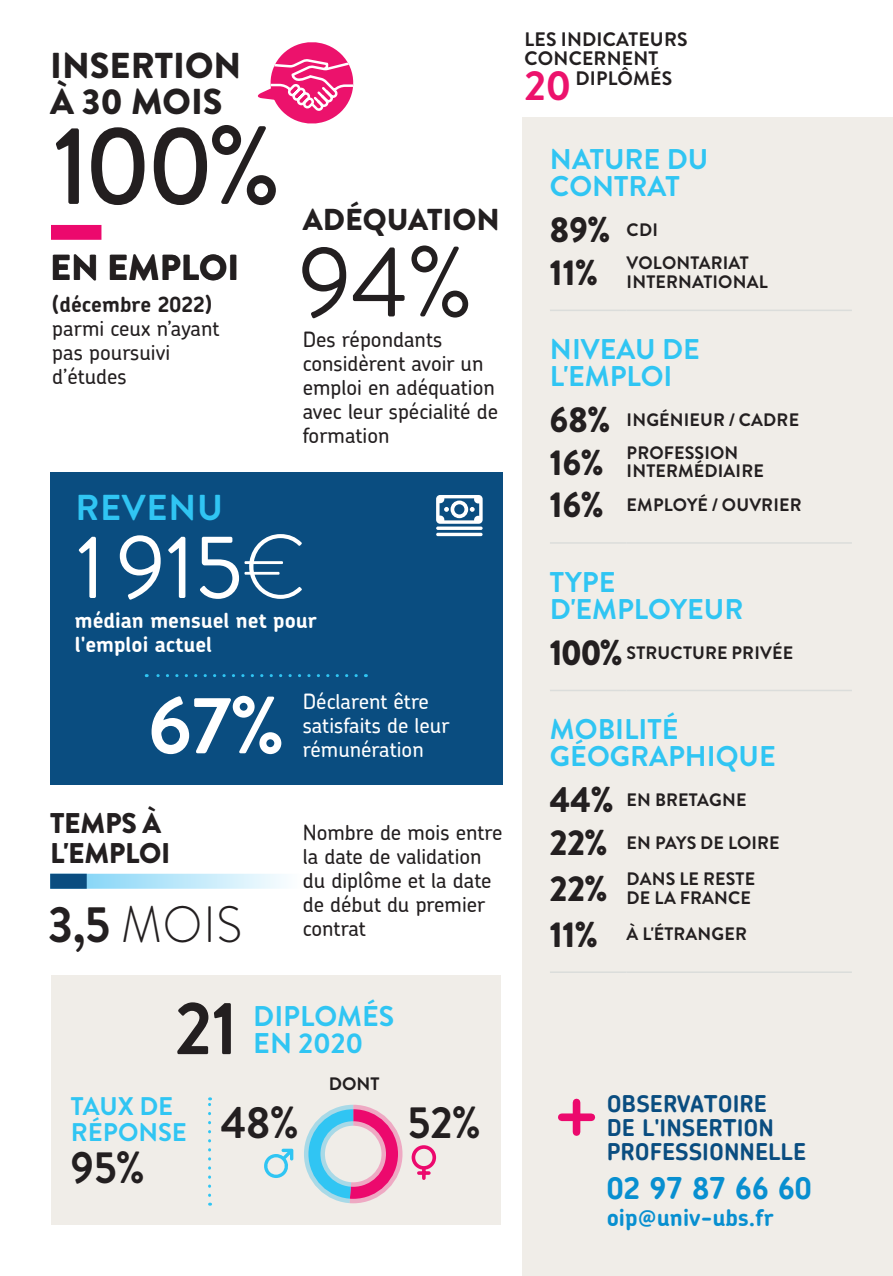
<style>
.page{position:relative;width:893px;height:1276px;background:#fff}
.page>*{position:absolute;margin:0;border:0;box-sizing:border-box;transform-origin:0 0}
.t1{font:500 111px "Brandon Grotesque";color:#231f20}
.t2{font:99.9px "Brandon Grotesque";color:#231f20}
.t3{font:90px "Brandon Grotesque";color:#fff}
.t4{font:700 81px "Brandon Grotesque";color:#fff}
.t5{font:700 75px "Brandon Grotesque";color:#231f20;scale:.95 1}
.t6{font:300 51px "Brandon Grotesque";color:#231f20;scale:.93 1}
.t7{font:700 45px "Brandon Grotesque";color:#231f20;scale:.95 1}
.t8{font:900 36px/36px "Brandon Grotesque";color:#231f20}
.t9{font:700 36px "Brandon Grotesque";letter-spacing:.02em;color:#30c5f3}
.t10{font:900 36px "Brandon Grotesque";color:#231f20;scale:.95 1}
.t11{font:900 30.3px "Brandon Grotesque";color:#231f20}
.t12{font:700 30px "Chevin";color:#088fd0}
.t13{font:700 28.5px/27px "Brandon Grotesque";color:#30c5f3}
.t14{font:900 28.5px/30px "Brandon Grotesque";letter-spacing:-.01em;color:#231f20}
.t15{font:700 25.5px/25.5px "Brandon Grotesque";color:#30c5f3}
.t16{font:700 23.1px/24px "Chevin";color:#0a4d80}
.t17{font:700 23.1px "Chevin";color:#088fd0}
.t18{font:500 21px/24px "Chevin";color:#231f20}
.t19{font:500 21px/24px "Chevin";color:#fff}
.t20{font:700 21px/24px "Chevin";color:#fff}
.t21{font:700 21px "Chevin";color:#231f20}
.t22{font:700 19.5px/19.5px "Brandon Grotesque";letter-spacing:.01em;color:#231f20}
.t23{font:700 18px/33.6px "Brandon Grotesque";letter-spacing:.01em;color:#231f20}
.s1{font-weight:300}
.s2{font-weight:700}
.s3{font-size:42px;color:#ec126c}
.s4{font-weight:900;font-size:36px}
</style>
<div class="page">
<div style="left:522px;top:117px;width:371px;height:1159px;background:#f0ede8"></div>
<div style="left:51px;top:975px;width:450px;height:250px;background:#f0ede8"></div>
<div style="left:50px;top:472px;width:453px;height:312px;background:#0a4d80"></div>
<div style="left:51px;top:225px;width:50px;height:15px;background:#ec096d"></div>
<svg style="left:87px;top:873px;width:197px;height:15px;background:#c1e9fa"></svg>
<div style="left:50px;top:873px;width:37px;height:15px;background:#0a4d80"></div>
<div style="left:412px;top:1145px;width:24px;height:24px;border:4px solid #ec096d;border-radius:50%"></div>
<svg style="left:422px;top:1168px;width:4px;height:10px"></svg>
<svg style="left:419px;top:1171px;width:10px;height:3px"></svg>
<svg style="left:208px;top:1097px;width:3px;height:98px"></svg>
<svg style="left:146px;top:674px;width:210px;height:3px"></svg>
<div style="left:573px;top:1102px;width:7px;height:30px;background:#ec096d"></div>
<div style="left:562px;top:1113px;width:29px;height:8px;background:#ec096d"></div>
<svg style="left:257px;top:42px;width:97px;height:82px"></svg>
<svg style="left:436px;top:495px;width:47px;height:41px"></svg>
<hr style="left:550px;top:310px;width:76px;height:1px;background:#dbdddb">
<hr style="left:626px;top:310px;width:226px;height:1px;background:#dbdddb">
<hr style="left:550px;top:542px;width:76px;height:2px;background:#dbdddb">
<hr style="left:626px;top:542px;width:226px;height:2px;background:#dbdddb">
<hr style="left:550px;top:690px;width:76px;height:1px;background:#dbdddb">
<hr style="left:626px;top:690px;width:226px;height:1px;background:#dbdddb">
<hr style="left:550px;top:971px;width:76px;height:2px;background:#dbdddb">
<hr style="left:626px;top:971px;width:226px;height:2px;background:#dbdddb">
<svg style="left:264px;top:1104px;width:139px;height:100px"></svg>
<h3 class="t8" style="left:50px;top:48px;width:193px">INSERTION<br>À 30 MOIS</h3>
<h1 class="t1" style="left:53px;top:89px;width:230px">100%</h1>
<h3 class="t8" style="left:50px;top:249px;width:191px">EN EMPLOI</h3>
<p class="t21" style="left:52px;top:291px;width:161px">(décembre 2022)</p>
<p class="t18" style="left:52px;top:316px;width:169px">parmi ceux n’ayant pas poursuivi d’études</p>
<h3 class="t9" style="left:75px;top:482px;width:149px">REVENU</h3>
<h3 class="t11" style="left:303px;top:198px;width:198px">ADÉQUATION</h3>
<h2 class="t2" style="left:299px;top:213px;width:176px">94%</h2>
<p class="t18" style="left:303px;top:327px;width:197px">Des répondants considèrent avoir un emploi en adéquation avec leur spécialité de formation</p>
<h3 class="t3" style="left:76px;top:505px;width:232px">1915<span class="s1">€</span></h3>
<p class="t20" style="left:75px;top:608px;width:243px">médian mensuel net pour l'emploi actuel</p>
<p class="t19" style="left:303px;top:689px;width:148px">Déclarent être satisfaits de leur rémunération</p>
<h3 class="t4" style="left:148px;top:669px;width:138px">67%</h3>
<h3 class="t14" style="left:50px;top:808px;width:122px">TEMPS À<br>L'EMPLOI</h3>
<h3 class="t6" style="left:48px;top:889px;width:210px"><span class="s2">3,5</span> MOIS</h3>
<p class="t18" style="left:303px;top:819px;width:201px">Nombre de mois entre la date de validation du diplôme et la date de début du premier contrat</p>
<h3 class="t5" style="left:175px;top:976px;width:67px">21</h3>
<h3 class="t13" style="left:253px;top:1003px;width:142px">DIPLOMÉS<br>EN 2020</h3>
<p class="t23" style="left:329px;top:1067px;width:52px">DONT</p>
<p class="t15" style="left:71px;top:1094px;width:117px">TAUX DE<br>RÉPONSE</p>
<h3 class="t7" style="left:71px;top:1136px;width:79px">95%</h3>
<h3 class="t7" style="left:221px;top:1091px;width:84px">48%</h3>
<h3 class="t7" style="left:408px;top:1091px;width:78px">52%</h3>
<p class="t22" style="left:524px;top:30px;width:165px">LES INDICATEURS<br>CONCERNENT<br><span class="s3">20</span> DIPLÔMÉS</p>
<h3 class="t13" style="left:550px;top:146px;width:160px">NATURE DU<br>CONTRAT</h3>
<h3 class="t10" style="left:550px;top:204px;width:115px">89% <sup>CDI</sup></h3>
<p class="t23" style="left:627px;top:253px;width:143px;line-height:19.5px;text-indent:-77px"><span class="s4">11%</span> VOLONTARIAT<br>INTERNATIONAL</p>
<h3 class="t13" style="left:550px;top:336px;width:151px">NIVEAU DE<br>L'EMPLOI</h3>
<p class="t23" style="left:550px;top:403px;width:251px"><span class="s4">68%</span> INGÉNIEUR / CADRE<br><span class="s4">16%</span> PROFESSION</p>
<p class="t23" style="left:550px;top:455px;width:253px;text-indent:77px">INTERMÉDIAIRE<br><span class="s4">16%</span> EMPLOYÉ / OUVRIER</p>
<h3 class="t13" style="left:550px;top:569px;width:195px">TYPE<br>D'EMPLOYEUR</h3>
<p class="t23" style="left:550px;top:636px;width:245px"><span class="s4">100%</span> STRUCTURE PRIVÉE</p>
<h3 class="t13" style="left:550px;top:716px;width:227px">MOBILITÉ<br>GÉOGRAPHIQUE</h3>
<p class="t23" style="left:550px;top:783px;width:198px"><span class="s4">44%</span> EN BRETAGNE</p>
<p class="t23" style="left:550px;top:824px;width:231px;line-height:36px"><span class="s4">22%</span> EN PAYS DE LOIRE<br><span class="s4">22%</span> DANS LE RESTE</p>
<p class="t23" style="left:550px;top:880px;width:202px;line-height:36px;text-align:right">DE LA FRANCE<br><span class="s4">11%</span> À L'ÉTRANGER</p>
<p class="t16" style="left:607px;top:1091px;width:201px">OBSERVATOIRE<br>DE L'INSERTION<br>PROFESSIONNELLE</p>
<h3 class="t12" style="left:607px;top:1168px;width:206px">02 97 87 66 60</h3>
<p class="t17" style="left:607px;top:1202px;width:169px">oip@univ-ubs.fr</p>
</div>
